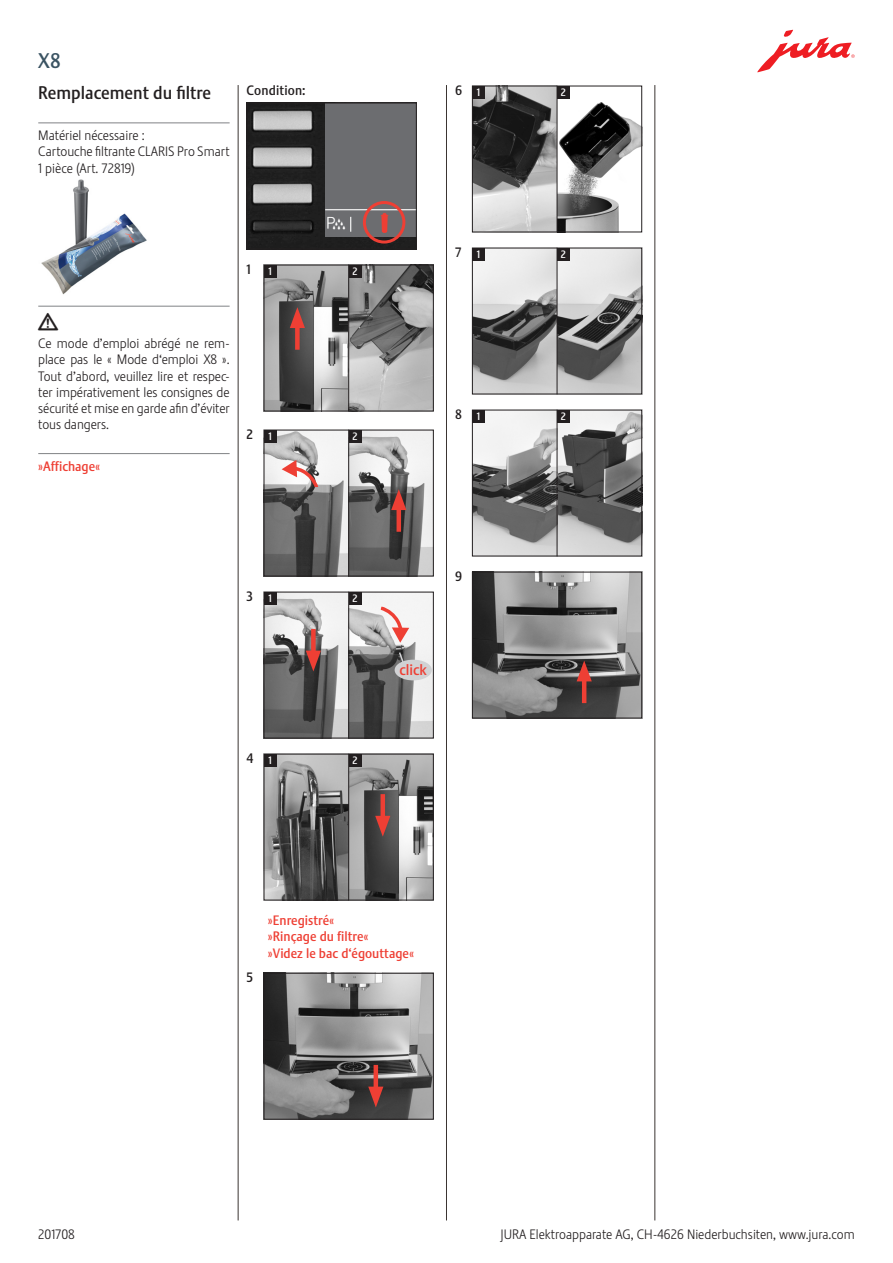
<style>
.page{position:relative;width:893px;height:1263px;background:#fff}
.page>*{position:absolute;margin:0;border:0;box-sizing:border-box;transform-origin:0 0}
.Geraet{font:21px "Stalemate Pro 2 J Medium";color:#3a5362}
.t1{font:18px "Stalemate Pro 2 J Medium";color:#231f20}
.t2{font:18px "Jura Pict 2006";color:#ee3f34}
.Standard_Linie_Warnd{font:18px "Jura Pict 2006";color:#231f20}
.t3{font:15px "Stalemate Pro 2 J Medium";color:#ee3f34}
.Standard_Linie{font:13.5px/16.2px "Stalemate Pro 2 J Light";color:#231f20;text-align:justify}
.RE{font:13.5px "Stalemate Pro 2 J Medium";color:#ee3f34}
.Standard_Linie-2{font:13.5px "Stalemate Pro 2 J Medium";color:#ee3f34}
.Voraussetzung{font:13.5px "Stalemate Pro 2 J Medium";letter-spacing:.01em;color:#231f20}
.HA{font:13.5px "Stalemate Pro 2 J Medium";color:#231f20}
.t4{font:12px "Jura Pict 2006";color:#fff}
.t5{font:10.5px "Stalemate LF";color:#fff}
.s1{font-size:16.5px}
</style>
<div class="page">
<svg style="left:757px;top:30px;width:98px;height:42px"></svg>
<hr style="left:238px;top:85px;width:1px;height:1135px;background:#3b3532">
<hr style="left:446px;top:85px;width:1px;height:1135px;background:#3b3532">
<hr style="left:654px;top:85px;width:1px;height:1135px;background:#3b3532">
<img style="left:249px;top:105px;width:166px;height:142px">
<div style="left:325px;top:103px;width:92px;height:133px;background:#6c6d70"></div>
<hr style="left:325px;top:209px;width:92px;height:1px;background:#fff">
<svg style="left:350px;top:217px;width:1px;height:15px"></svg>
<div style="left:382px;top:215px;width:5px;height:17px;background:#ee3f34"></div>
<div style="left:363px;top:201px;width:42px;height:43px;border:3px solid #ee3f34;border-radius:50%"></div>
<div style="left:247px;top:103px;width:170px;height:146px;border:1px solid #231f20"></div>
<img style="left:266px;top:267px;width:166px;height:142px">
<hr style="left:348px;top:265px;width:1px;height:146px;background:#231f20">
<div style="left:264px;top:265px;width:12px;height:12px;background:#231f20"></div>
<div style="left:349px;top:265px;width:12px;height:12px;background:#231f20"></div>
<div style="left:295px;top:320px;width:5px;height:30px;background:#ee3f34"></div>
<svg style="left:290px;top:307px;width:15px;height:21px"></svg>
<div style="left:264px;top:265px;width:170px;height:146px;border:1px solid #231f20"></div>
<img style="left:266px;top:432px;width:166px;height:142px">
<hr style="left:348px;top:430px;width:1px;height:146px;background:#231f20">
<div style="left:264px;top:430px;width:12px;height:12px;background:#231f20"></div>
<div style="left:349px;top:430px;width:12px;height:12px;background:#231f20"></div>
<hr style="left:397px;top:502px;width:4px;height:30px;background:#ee3f34">
<svg style="left:391px;top:489px;width:15px;height:21px"></svg>
<svg style="left:282px;top:460px;width:37px;height:27px"></svg>
<div style="left:264px;top:430px;width:170px;height:146px;border:1px solid #231f20"></div>
<img style="left:266px;top:594px;width:166px;height:142px">
<div style="left:311px;top:629px;width:5px;height:30px;background:#ee3f34"></div>
<svg style="left:306px;top:651px;width:15px;height:20px"></svg>
<hr style="left:348px;top:592px;width:1px;height:146px;background:#231f20">
<div style="left:264px;top:592px;width:12px;height:12px;background:#231f20"></div>
<div style="left:349px;top:592px;width:12px;height:12px;background:#231f20"></div>
<svg style="left:380px;top:605px;width:29px;height:38px"></svg>
<svg style="left:398px;top:651px;width:10px;height:13px"></svg>
<div style="left:395px;top:660px;width:37px;height:20px;background:#d1d2d4;border-radius:50%"></div>
<div style="left:264px;top:592px;width:170px;height:146px;border:1px solid #231f20"></div>
<img style="left:266px;top:756px;width:166px;height:142px">
<hr style="left:348px;top:754px;width:1px;height:146px;background:#231f20">
<div style="left:264px;top:754px;width:12px;height:12px;background:#231f20"></div>
<div style="left:349px;top:754px;width:12px;height:12px;background:#231f20"></div>
<hr style="left:381px;top:794px;width:4px;height:30px;background:#ee3f34">
<svg style="left:375px;top:816px;width:15px;height:21px"></svg>
<div style="left:264px;top:754px;width:170px;height:146px;border:1px solid #231f20"></div>
<img style="left:266px;top:975px;width:166px;height:142px">
<hr style="left:374px;top:1065px;width:4px;height:30px;background:#ee3f34">
<svg style="left:368px;top:1086px;width:15px;height:21px"></svg>
<div style="left:264px;top:973px;width:170px;height:146px;border:1px solid #231f20"></div>
<img style="left:474px;top:88px;width:166px;height:142px">
<hr style="left:557px;top:86px;width:1px;height:146px;background:#231f20">
<div style="left:472px;top:86px;width:13px;height:12px;background:#231f20"></div>
<div style="left:557px;top:86px;width:13px;height:12px;background:#231f20"></div>
<div style="left:472px;top:86px;width:170px;height:146px;border:1px solid #231f20"></div>
<img style="left:474px;top:250px;width:166px;height:142px">
<hr style="left:557px;top:248px;width:1px;height:146px;background:#231f20">
<div style="left:472px;top:248px;width:13px;height:12px;background:#231f20"></div>
<div style="left:557px;top:248px;width:13px;height:12px;background:#231f20"></div>
<div style="left:472px;top:248px;width:170px;height:146px;border:1px solid #231f20"></div>
<img style="left:474px;top:412px;width:166px;height:142px">
<hr style="left:557px;top:410px;width:1px;height:146px;background:#231f20">
<div style="left:472px;top:410px;width:13px;height:12px;background:#231f20"></div>
<div style="left:557px;top:410px;width:13px;height:12px;background:#231f20"></div>
<div style="left:472px;top:410px;width:170px;height:146px;border:1px solid #231f20"></div>
<img style="left:474px;top:574px;width:166px;height:142px">
<hr style="left:582px;top:673px;width:4px;height:30px;background:#ee3f34">
<svg style="left:577px;top:660px;width:15px;height:21px"></svg>
<div style="left:472px;top:572px;width:170px;height:146px;border:1px solid #231f20"></div>
<hr style="left:38px;top:122px;width:192px;height:1px;background:#808285">
<hr style="left:38px;top:306px;width:192px;height:1px;background:#808285">
<hr style="left:38px;top:453px;width:192px;height:1px;background:#808285">
<img style="left:41px;top:179px;width:106px;height:116px">
<p class="Geraet" style="left:38px;top:48px;width:24px">X8</p>
<p class="t1" style="left:38px;top:81px;width:174px">Remplacement du filtre</p>
<p class="Standard_Linie" style="left:38px;top:128px;width:108px">Matériel nécessaire :</p>
<p class="Standard_Linie" style="left:38px;top:144px;width:193px">Cartouche filtrante CLARIS Pro Smart</p>
<p class="Standard_Linie" style="left:38px;top:160px;width:98px">1 pièce (Art. 72819)</p>
<p class="Standard_Linie_Warnd" style="left:38px;top:311px;width:22px">J</p>
<p class="Standard_Linie" style="left:38px;top:335px;width:193px">Ce mode d’emploi abrégé ne rem&shy;place pas le « Mode d‘emploi X8 ».<br>Tout d’abord, veuillez lire et respec&shy;ter impérativement les consignes de sécurité et mise en garde afin d’éviter tous dangers.</p>
<p class="Standard_Linie-2" style="left:38px;top:458px;width:63px">»Affichage«</p>
<p class="Voraussetzung" style="left:247px;top:82px;width:60px">Condition:</p>
<p class="t4" style="left:327px;top:216px;width:19px">O<span class="s1">c</span></p>
<p class="t2" style="left:378px;top:212px;width:14px">!</p>
<p class="HA" style="left:247px;top:261px;width:6px">1</p>
<p class="t5" style="left:268px;top:265px;width:5px">1</p>
<p class="t5" style="left:353px;top:265px;width:7px">2</p>
<p class="HA" style="left:247px;top:426px;width:8px">2</p>
<p class="t5" style="left:268px;top:430px;width:5px">1</p>
<p class="t5" style="left:353px;top:430px;width:7px">2</p>
<p class="HA" style="left:455px;top:82px;width:9px">6</p>
<p class="t5" style="left:477px;top:86px;width:5px">1</p>
<p class="t5" style="left:561px;top:86px;width:7px">2</p>
<p class="HA" style="left:455px;top:244px;width:8px">7</p>
<p class="t5" style="left:477px;top:248px;width:5px">1</p>
<p class="t5" style="left:561px;top:248px;width:7px">2</p>
<p class="HA" style="left:455px;top:406px;width:8px">8</p>
<p class="t5" style="left:477px;top:410px;width:5px">1</p>
<p class="t5" style="left:561px;top:410px;width:7px">2</p>
<p class="HA" style="left:247px;top:588px;width:8px">3</p>
<p class="t5" style="left:268px;top:592px;width:5px">1</p>
<p class="t5" style="left:353px;top:592px;width:7px">2</p>
<p class="HA" style="left:247px;top:750px;width:8px">4</p>
<p class="t5" style="left:268px;top:754px;width:5px">1</p>
<p class="t5" style="left:353px;top:754px;width:7px">2</p>
<p class="HA" style="left:455px;top:568px;width:9px">9</p>
<p class="t3" style="left:400px;top:661px;width:29px">click</p>
<p class="HA" style="left:247px;top:969px;width:8px">5</p>
<p class="RE" style="left:268px;top:912px;width:68px">»Enregistré«</p>
<p class="RE" style="left:268px;top:929px;width:102px">»Rinçage du filtre«</p>
<p class="RE" style="left:268px;top:945px;width:148px">»Videz le bac d‘égouttage«</p>
<p class="Standard_Linie" style="left:38px;top:1226px;width:38px">201708</p>
<p class="Standard_Linie" style="left:500px;top:1226px;width:356px">JURA Elektroapparate AG, CH-4626 Niederbuchsiten, www.jura.com</p>
</div>
